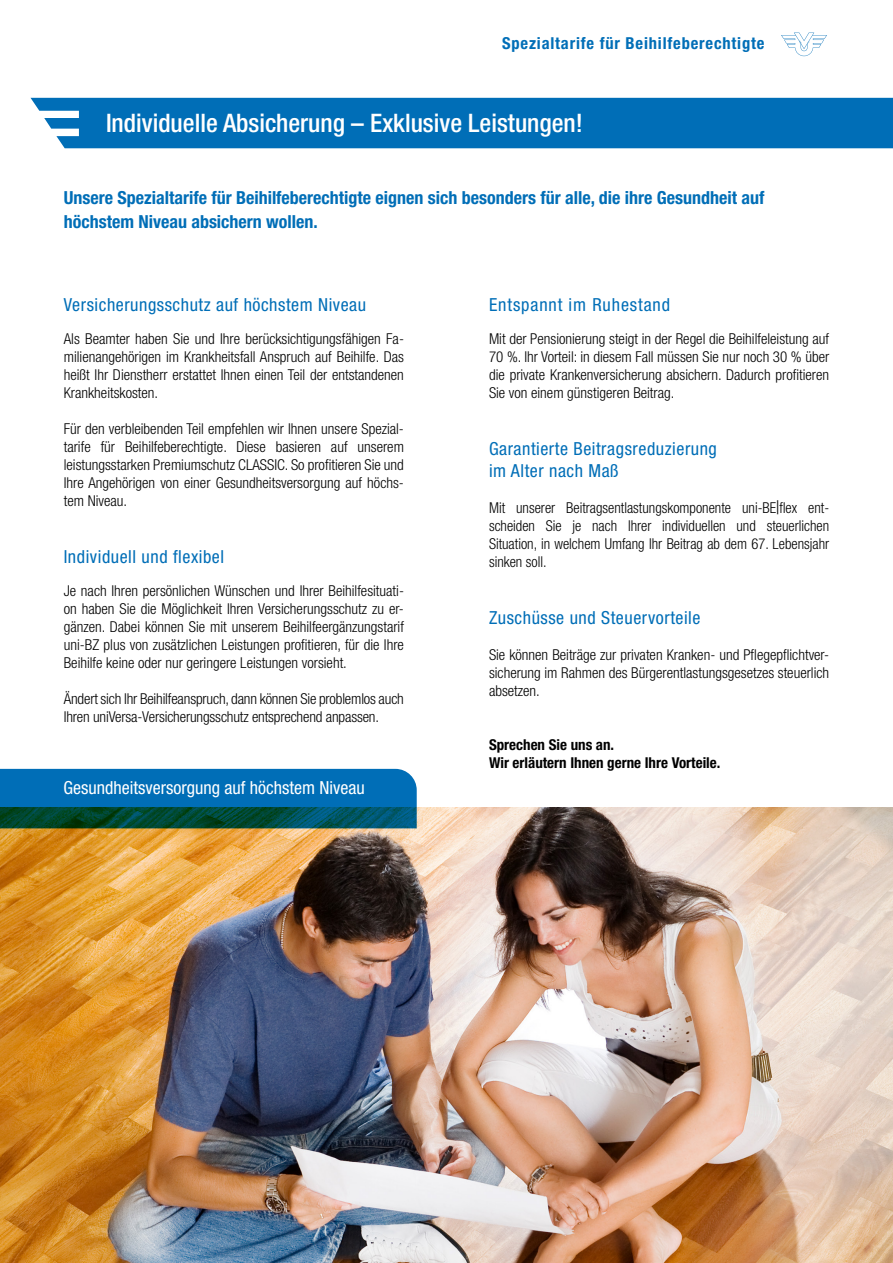
<style>
.page{position:relative;width:893px;height:1263px;background:#fff}
.page>*{position:absolute;margin:0;border:0;box-sizing:border-box;transform-origin:0 0}
.t1{font:500 condensed 25.5px "Helvetica Neue LT Std";color:#fff}
.t2{font:condensed 18px/21.6px "Helvetica Neue LT Std";letter-spacing:.03em;color:#006eb7}
.t3{font:700 condensed 18px/24px "Helvetica Neue LT Std";color:#006eb7}
.t4{font:condensed 18px "Helvetica Neue LT Std";color:#fff}
.t5{font:condensed 18px "Helvetica Neue LT Std";letter-spacing:.05em;color:#006eb7}
.t6{font:700 condensed 16.5px "Helvetica Neue LT Std";letter-spacing:.05em;color:#006eb7}
.t7{font:300 condensed 15px/18px "Helvetica Neue LT Std";color:#000;text-align:justify}
.t8{font:700 condensed 15px/18px "Helvetica Neue LT Std";color:#000}
.s1{font-family:"Arial Narrow";font-weight:400;font-stretch:normal}
</style>
<div class="page">
<svg style="left:781px;top:33px;width:46px;height:23px"></svg>
<img style="left:0;top:808px;width:893px;height:455px">
<div style="left:31px;top:98px;width:862px;height:50px;background:#006eb7"></div>
<svg style="left:0;top:769px;width:417px;height:59px;background:#00628d"></svg>
<p class="t6" style="left:502px;top:34px;width:264px">Spezialtarife für Beihilfeberechtigte</p>
<h1 class="t1" style="left:106px;top:108px;width:478px">Individuelle Absicherung – Exklusive Leistungen!</h1>
<p class="t3" style="left:64px;top:186px;width:702px">Unsere Spezialtarife für Beihilfeberechtigte eignen sich besonders für alle, die ihre Gesundheit auf höchstem Niveau absichern wollen.</p>
<p class="t2" style="left:64px;top:293px;width:304px">Versicherungsschutz auf höchstem Niveau</p>
<p class="t7" style="left:64px;top:329px;width:342px">Als Beamter haben Sie und Ihre berücksichtigungsfähigen Fa&shy;milienangehörigen im Krankheitsfall Anspruch auf Beihilfe. Das heißt Ihr Dienstherr erstattet Ihnen einen Teil der entstandenen Krankheitskosten.</p>
<p class="t7" style="left:64px;top:419px;width:342px">Für den verbleibenden Teil empfehlen wir Ihnen unsere Spezial&shy;tarife für Beihilfeberechtigte. Diese basieren auf unserem leistungsstarken Premiumschutz CLASSIC. So profitieren Sie und Ihre Angehörigen von einer Gesundheitsversorgung auf höchs&shy;tem Niveau.</p>
<p class="t2" style="left:64px;top:546px;width:162px">Individuell und flexibel</p>
<p class="t7" style="left:64px;top:582px;width:342px">Je nach Ihren persönlichen Wünschen und Ihrer Beihilfesituati&shy;on haben Sie die Möglichkeit Ihren Versicherungsschutz zu er&shy;gänzen. Dabei können Sie mit unserem Beihilfeergänzungstarif uni-BZ plus von zusätzlichen Leistungen profitieren, für die Ihre Beihilfe keine oder nur geringere Leistungen vorsieht.</p>
<p class="t7" style="left:64px;top:690px;width:342px">Ändert sich Ihr Beihilfeanspruch, dann können Sie problemlos auch<br>Ihren uniVersa-Versicherungsschutz entsprechend anpassen.</p>
<p class="t4" style="left:63px;top:777px;width:303px">Gesundheitsversorgung auf höchstem Niveau</p>
<p class="t5" style="left:489px;top:294px;width:183px">Entspannt im Ruhestand</p>
<p class="t7" style="left:489px;top:329px;width:342px">Mit der Pensionierung steigt in der Regel die Beihilfeleistung auf 70 %. Ihr Vorteil: in diesem Fall müssen Sie nur noch 30 % über die private Krankenversicherung absichern. Dadurch profitieren Sie von einem günstigeren Beitrag.</p>
<p class="t2" style="left:489px;top:438px;width:229px">Garantierte Beitragsreduzierung im Alter nach Maß</p>
<p class="t7" style="left:489px;top:498px;width:342px">Mit unserer Beitragsentlastungskomponente uni-BE<span class="s1">|</span>flex ent&shy;scheiden Sie je nach Ihrer individuellen und steuerlichen Situation, in welchem Umfang Ihr Beitrag ab dem 67. Lebensjahr sinken soll.</p>
<p class="t2" style="left:489px;top:607px;width:213px">Zuschüsse und Steuervorteile</p>
<p class="t7" style="left:489px;top:646px;width:342px">Sie können Beiträge zur privaten Kranken- und Pflegepflichtver&shy;sicherung im Rahmen des Bürgerentlastungsgesetzes steuerlich absetzen.</p>
<p class="t8" style="left:489px;top:736px;width:233px">Sprechen Sie uns an.<br>Wir erläutern Ihnen gerne Ihre Vorteile.</p>
</div>
